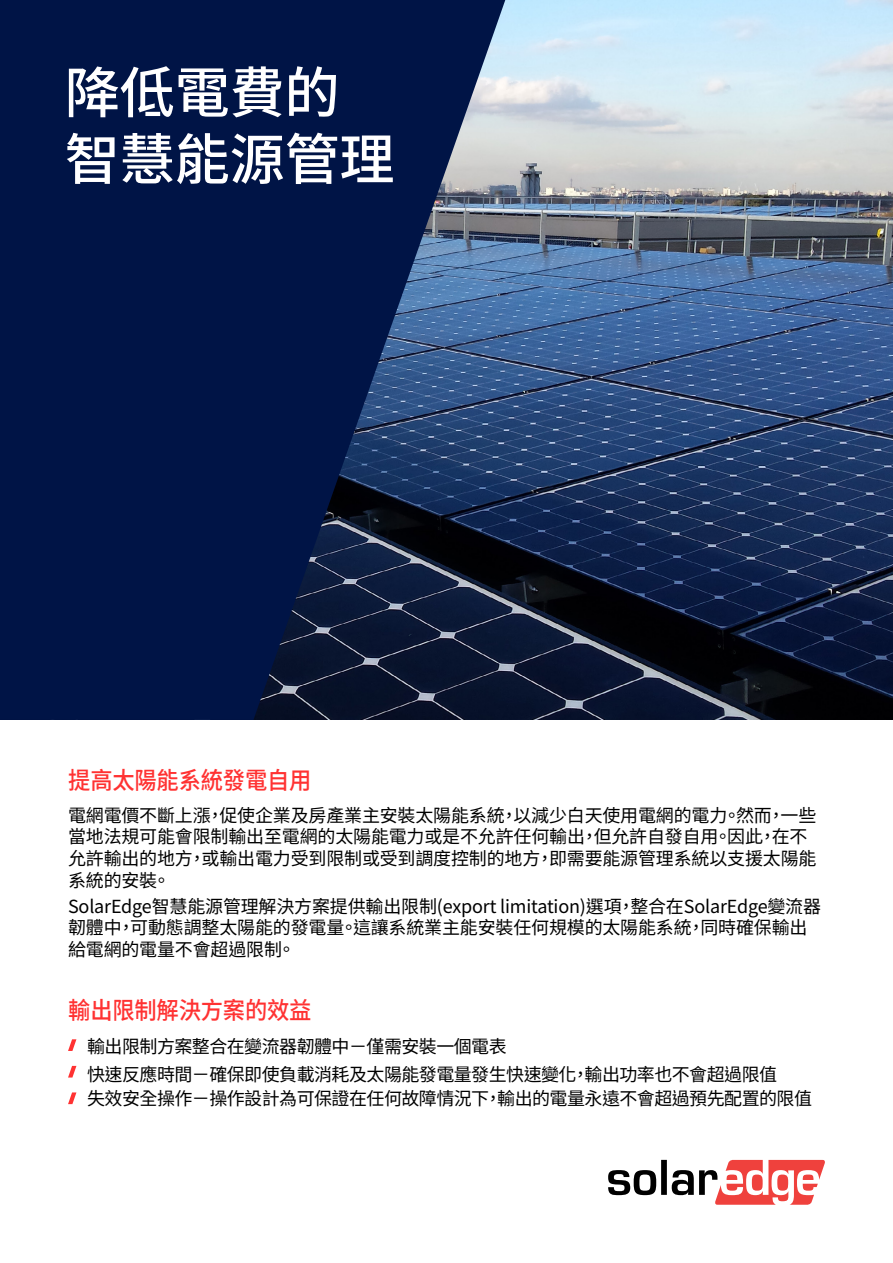
<style>
.page{position:relative;width:893px;height:1263px;background:#fff}
.page>*{position:absolute;margin:0;border:0;box-sizing:border-box;transform-origin:0 0}
.t1{font:500 55.5px/66.6px "Noto Sans TC";letter-spacing:-.01em;color:#fff}
.t2{font:500 24px "Noto Sans TC";letter-spacing:-.01em;color:#ff3232;scale:.93 1}
.t3{font:18px/21.6px "Noto Sans TC";letter-spacing:-.01em;color:#000}
.t4{font:18px/27.6px "Noto Sans TC";letter-spacing:-.03em;color:#000}
</style>
<div class="page">
<img style="left:505px;top:0;width:388px;height:720px">
<svg style="left:0;top:0;width:505px;height:720px;background:#0b1f4c"></svg>
<svg style="left:608px;top:1160px;width:217px;height:45px"></svg>
<svg style="left:68px;top:1039px;width:8px;height:12px"></svg>
<svg style="left:68px;top:1066px;width:8px;height:11px"></svg>
<svg style="left:68px;top:1092px;width:8px;height:12px"></svg>
<h1 class="t1" style="left:65px;top:61px;width:332px">降低電費的智慧能源管理</h1>
<h2 class="t2" style="left:68px;top:766px;width:263px">提高太陽能系統發電自用</h2>
<p class="t3" style="left:68px;top:805px;width:750px">電網電價不斷上漲，促使企業及房產業主安裝太陽能系統，以減少白天使用電網的電力。然而，一些當地法規可能會限制輸出至電網的太陽能電力或是不允許任何輸出，但允許自發自用。因此，在不允許輸出的地方，或輸出電力受到限制或受到調度控制的地方，即需要能源管理系統以支援太陽能系統的安裝。</p>
<p class="t3" style="left:68px;top:895px;width:755px">SolarEdge智慧能源管理解決方案提供輸出限制(export limitation)選項，整合在SolarEdge變流器韌體中，可動態調整太陽能的發電量。這讓系統業主能安裝任何規模的太陽能系統，同時確保輸出給電網的電量不會超過限制。</p>
<h2 class="t2" style="left:68px;top:997px;width:263px">輸出限制解決方案的效益</h2>
<p class="t4" style="left:87px;top:1033px;width:691px">輸出限制方案整合在變流器韌體中－僅需安裝一個電表<br>快速反應時間－確保即使負載消耗及太陽能發電量發生快速變化，輸出功率也不會超過限值</p>
<p class="t4" style="left:87px;top:1085px;width:726px">失效安全操作－操作設計為可保證在任何故障情況下，輸出的電量永遠不會超過預先配置的限值</p>
</div>
